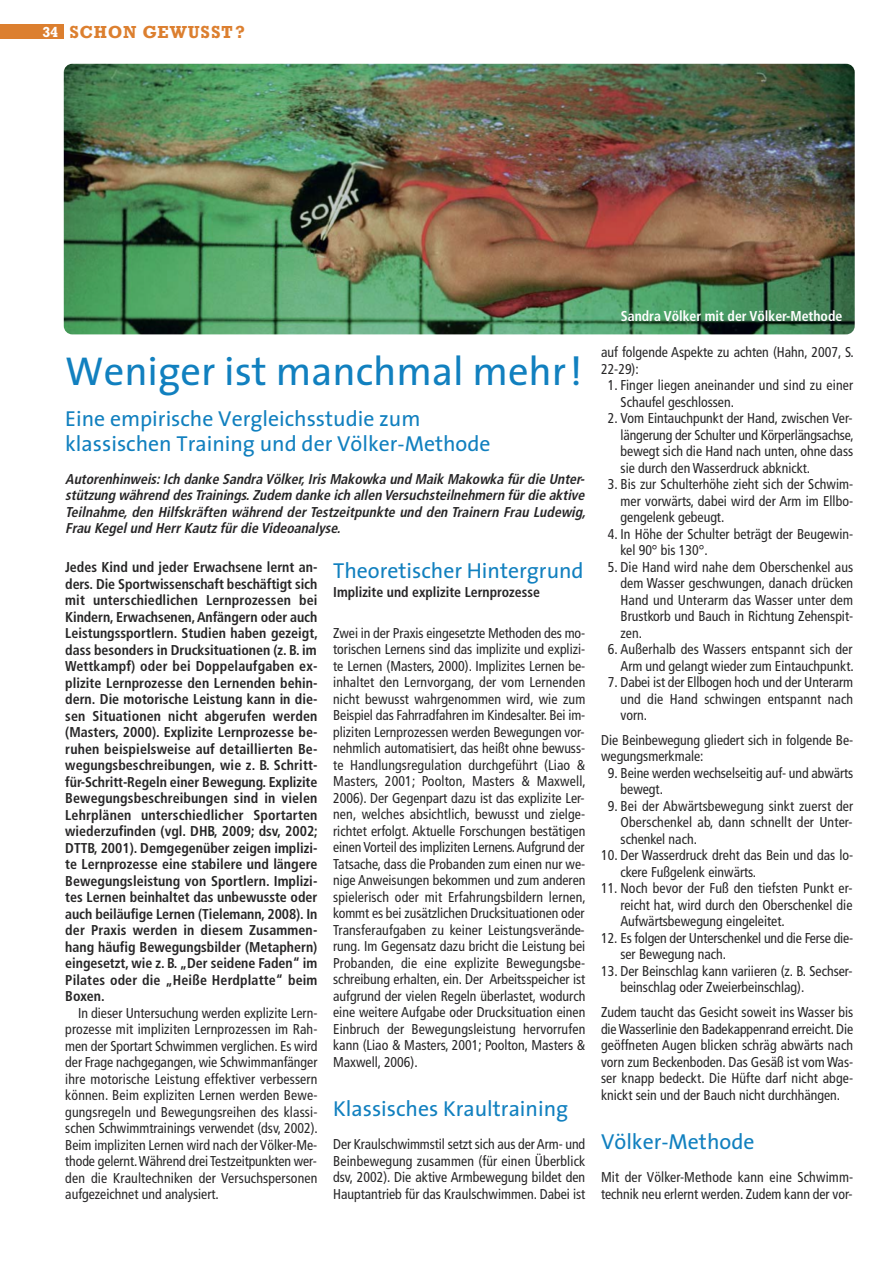
<style>
.page{position:relative;width:893px;height:1263px;background:#fff}
.page>*{position:absolute;margin:0;border:0;box-sizing:border-box;transform-origin:0 0}
.t1{font:40.5px "The Sans";color:#1180bf}
.t2{font:21.75px/24.8px "The Sans";color:#1180bf}
.t3{font:500 18px "Roctus T";letter-spacing:.05em;color:#dc7f2f}
.t4{font:condensed 14.25px/16.5px "Frutiger";color:#272627;text-align:justify}
.t5{font:700 condensed 14.25px/16.5px "Frutiger";color:#272627;text-align:justify}
.t6{font:italic 700 condensed 14.25px/16.5px "Frutiger";color:#272627;text-align:justify}
.t7{font:700 condensed 14.25px "Frutiger";color:#fff}
.s1{font-size:15px;color:#fff}
</style>
<div class="page">
<div style="left:0;top:24px;width:64px;height:15px;background:#dc7f2f"></div>
<img style="left:64px;top:64px;width:791px;height:270px;border-radius:9px">
<p class="t3" style="left:43px;top:26px;width:203px"><span class="s1">34</span> SCHON GEWUSST?</p>
<h1 class="t1" style="left:65px;top:355px;width:519px">Weniger ist manchmal mehr!</h1>
<h2 class="t2" style="left:65px;top:409px;width:427px">Eine empirische Vergleichsstudie zum klassischen Training und der Völker-Methode</h2>
<p class="t6" style="left:65px;top:472px;width:525px">Autorenhinweis:Ich danke Sandra Völker,Iris Makowka und Maik Makowka fürdie Unter&shy;stützung während des Trainings.Zudem danke ich allen Versuchsteilnehmern fürdie aktive Teilnahme, den Hilfskräften während der Testzeitpunkte und den Trainern Frau Ludewig, Frau Kegelund HerrKautz fürdie Videoanalyse.</p>
<p class="t5" style="left:65px;top:560px;width:254px">Jedes Kind und jeder Erwachsene lernt an&shy;ders. Die Sportwissenschaft beschäftigt sich mit unterschiedlichen Lernprozessen bei Kindern, Erwachsenen, Anfängern oder auch Leistungssportlern. Studien haben gezeigt, dass besonders in Drucksituationen (z. B. im Wettkampf) oder bei Doppelaufgaben ex&shy;plizite Lernprozesse den Lernenden behin&shy;dern. Die motorische Leistung kann in die&shy;sen Situationen nicht abgerufen werden (Masters, 2000). Explizite Lernprozesse be&shy;ruhen beispielsweise auf detaillierten Be&shy;wegungsbeschreibungen, wie z. B. Schritt&shy;für-Schritt-Regeln einer Bewegung. Explizite Bewegungsbeschreibungen sind in vielen Lehrplänen unterschiedlicher Sportarten wiederzufinden (vgl. DHB, 2009; dsv, 2002; DTTB, 2001). Demgegenüber zeigen implizi&shy;te Lernprozesse eine stabilere und längere Bewegungsleistung von Sportlern. Implizi&shy;tes Lernen beinhaltet das unbewusste oder auch beiläufige Lernen (Tielemann, 2008). In der Praxis werden in diesem Zusammen&shy;hang häufig Bewegungsbilder (Metaphern) eingesetzt, wie z. B. „Der seidene Faden“ im Pilates oder die „Heiße Herdplatte“ beim Boxen.</p>
<p class="t4" style="left:65px;top:1005px;width:254px;text-indent:13px">In dieser Untersuchung werden explizite Lern&shy;prozesse mit impliziten Lernprozessen im Rah&shy;men der Sportart Schwimmen verglichen. Es wird der Frage nachgegangen, wie Schwimmanfänger ihre motorische Leistung effektiver verbessern können. Beim expliziten Lernen werden Bewe&shy;gungsregeln und Bewegungsreihen des klassi&shy;schen Schwimmtrainings verwendet (dsv, 2002).<br>Beim impliziten Lernen wird nach der Völker-Me&shy;thode gelernt. Während drei Testzeitpunkten wer&shy;den die Kraultechniken der Versuchspersonen aufgezeichnet und analysiert.</p>
<h2 class="t2" style="left:333px;top:560px;width:252px">Theoretischer Hintergrund</h2>
<p class="t5" style="left:333px;top:585px;width:208px">Implizite und explizite Lernprozesse</p>
<p class="t4" style="left:333px;top:625px;width:254px">Zwei in der Praxis eingesetzte Methoden des mo&shy;torischen Lernens sind das implizite und explizi&shy;te Lernen (Masters, 2000). Implizites Lernen be&shy;inhaltet den Lernvorgang, der vom Lernenden nicht bewusst wahrgenommen wird, wie zum Beispiel das Fahrradfahren im Kindesalter. Bei im&shy;pliziten Lernprozessen werden Bewegungen vor&shy;nehmlich automatisiert, das heißt ohne bewuss&shy;te Handlungsregulation durchgeführt (Liao &amp; Masters, 2001; Poolton, Masters &amp; Maxwell, 2006). Der Gegenpart dazu ist das explizite Ler&shy;nen, welches absichtlich, bewusst und zielge&shy;richtet erfolgt. Aktuelle Forschungen bestätigen einen Vorteil des impliziten Lernens. Aufgrund der Tatsache, dass die Probanden zum einen nur we&shy;nige Anweisungen bekommen und zum anderen spielerisch oder mit Erfahrungsbildern lernen, kommt es bei zusätzlichen Drucksituationen oder Transferaufgaben zu keiner Leistungsverände&shy;rung. Im Gegensatz dazu bricht die Leistung bei Probanden, die eine explizite Bewegungsbe&shy;schreibung erhalten, ein. Der Arbeitsspeicher ist aufgrund der vielen Regeln überlastet, wodurch eine weitere Aufgabe oder Drucksituation einen Einbruch der Bewegungsleistung hervorrufen kann (Liao &amp; Masters, 2001; Poolton, Masters &amp; Maxwell, 2006).</p>
<h2 class="t2" style="left:333px;top:1099px;width:237px">Klassisches Kraultraining</h2>
<p class="t4" style="left:333px;top:1137px;width:254px">Der Kraulschwimmstil setzt sich aus der Arm- und Beinbewegung zusammen (für einen Überblick dsv, 2002). Die aktive Armbewegung bildet den Hauptantrieb für das Kraulschwimmen. Dabei ist</p>
<p class="t7" style="left:621px;top:311px;width:223px">Sandra Völker mit der Völker-Methode</p>
<p class="t4" style="left:601px;top:345px;width:254px">auf folgende Aspekte zu achten (Hahn, 2007, S.<br>22-29):</p>
<p class="t4" style="left:621px;top:378px;width:234px;text-indent:-13px">1. Finger liegen aneinander und sind zu einer<br>Schaufel geschlossen.</p>
<p class="t4" style="left:621px;top:411px;width:235px;text-indent:-13px">2. Vom Eintauchpunkt der Hand, zwischen Ver&shy;längerung der Schulter und Körperlängsachse, bewegt sich die Hand nach unten, ohne dass sie durch den Wasserdruck abknickt.</p>
<p class="t4" style="left:621px;top:477px;width:234px;text-indent:-13px">3. Bis zur Schulterhöhe zieht sich der Schwim&shy;mer vorwärts, dabei wird der Arm im Ellbo&shy;gengelenk gebeugt.</p>
<p class="t4" style="left:621px;top:527px;width:234px;text-indent:-13px">4. In Höhe der Schulter beträgt der Beugewin&shy;kel 90° bis 130°.</p>
<p class="t4" style="left:621px;top:560px;width:234px;text-indent:-13px">5. Die Hand wird nahe dem Oberschenkel aus dem Wasser geschwungen, danach drücken Hand und Unterarm das Wasser unter dem Brustkorb und Bauch in Richtung Zehenspit&shy;zen.</p>
<p class="t4" style="left:608px;top:642px;width:247px;text-align:right">6. Außerhalb des Wassers entspannt sich der<br>Arm und gelangt wieder zum Eintauchpunkt.</p>
<p class="t4" style="left:621px;top:675px;width:234px;text-indent:-13px">7. Dabei ist der Ellbogen hoch und der Unterarm und die Hand schwingen entspannt nach vorn.</p>
<p class="t4" style="left:601px;top:733px;width:254px">Die Beinbewegung gliedert sich in folgende Be&shy;wegungsmerkmale:</p>
<p class="t4" style="left:621px;top:766px;width:234px;text-indent:-13px">9. Beine werden wechselseitig auf- und abwärts bewegt.</p>
<p class="t4" style="left:621px;top:799px;width:234px;text-indent:-13px">9. Bei der Abwärtsbewegung sinkt zuerst der Oberschenkel ab, dann schnellt der Unter&shy;schenkel nach.</p>
<p class="t4" style="left:620px;top:848px;width:234px;text-indent:-19px">10. Der Wasserdruck dreht das Bein und das lo&shy;ckere Fußgelenk einwärts.</p>
<p class="t4" style="left:620px;top:881px;width:234px;text-indent:-19px">11. Noch bevor der Fuß den tiefsten Punkt er&shy;reicht hat, wird durch den Oberschenkel die Aufwärtsbewegung eingeleitet.</p>
<p class="t4" style="left:620px;top:931px;width:234px;text-indent:-19px">12. Es folgen der Unterschenkel und die Ferse die&shy;ser Bewegung nach.</p>
<p class="t4" style="left:620px;top:964px;width:234px;text-indent:-19px">13. Der Beinschlag kann variieren (z. B. Sechser&shy;beinschlag oder Zweierbeinschlag).</p>
<p class="t4" style="left:601px;top:1005px;width:254px">Zudem taucht das Gesicht soweit ins Wasser bis die Wasserlinie den Badekappenrand erreicht. Die geöffneten Augen blicken schräg abwärts nach vorn zum Beckenboden. Das Gesäß ist vom Was&shy;ser knapp bedeckt. Die Hüfte darf nicht abge&shy;knickt sein und der Bauch nicht durchhängen.</p>
<h2 class="t2" style="left:601px;top:1132px;width:155px">Völker-Methode</h2>
<p class="t4" style="left:601px;top:1170px;width:254px">Mit der Völker-Methode kann eine Schwimm&shy;technik neu erlernt werden. Zudem kann der vor-</p>
</div>
